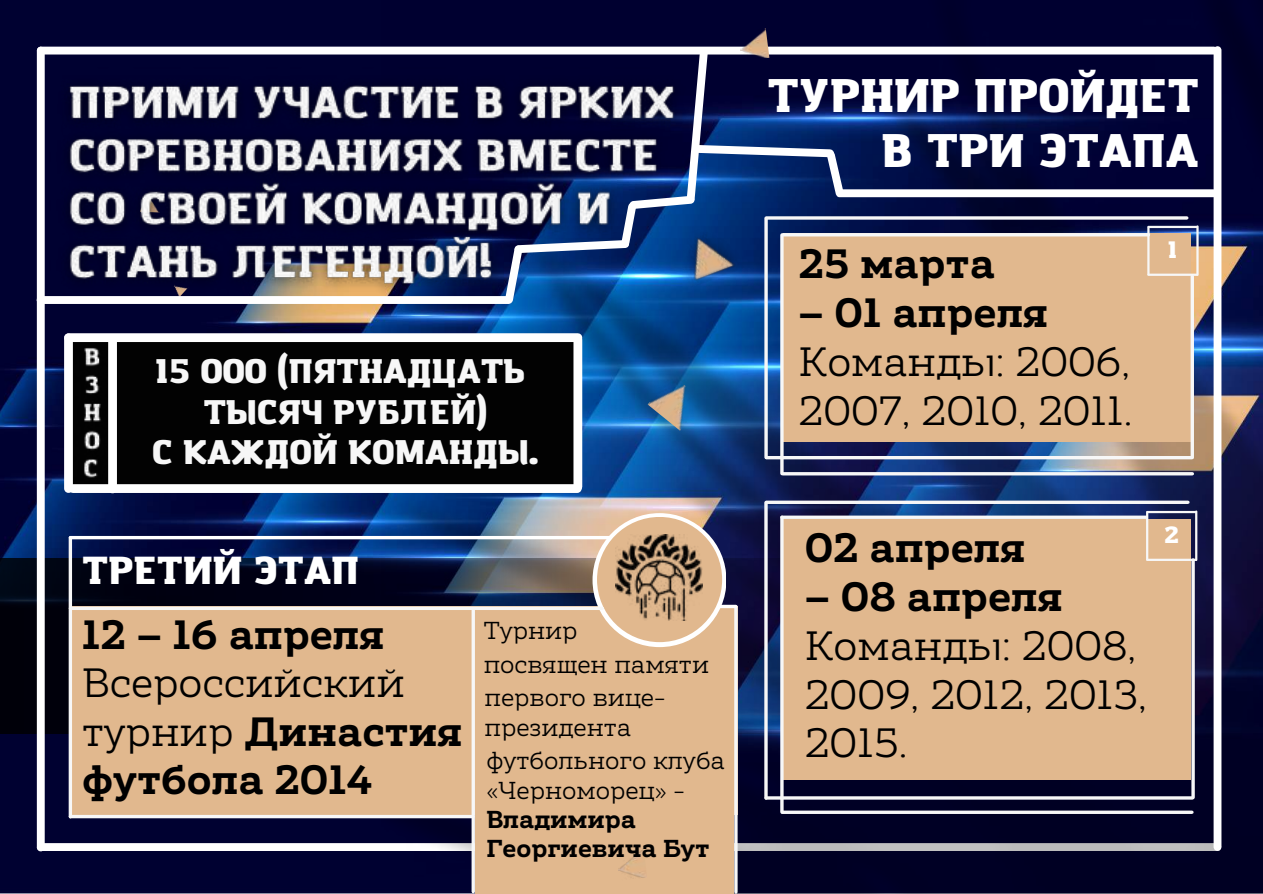
<style>
.page{position:relative;width:1263px;height:894px;background:#fff}
.page>*{position:absolute;margin:0;border:0;box-sizing:border-box;transform-origin:0 0}
.t1{font:900 46.35px/55.1px "Amazing Grotesk";color:#fff;text-align:right}
.t2{font:40.8px/48.8px "Amazing Slab";color:#000}
.t3{font:700 40.8px "Amazing Slab";color:#000}
.t4{font:900 38.4px "Amazing Grotesk";color:#fff}
.t5{font:900 33.6px/40.2px "Amazing Grotesk";color:#f7f7f7;text-align:center}
.t6{font:24.45px/33.8px "Amazing Slab";color:#000}
.t7{font:700 24.45px/29.2px "Amazing Slab";color:#000}
.t8{font:900 23.4px "Amazing Grotesk";color:#fff}
.s1{font-weight:700}
</style>
<div class="page">
<img style="left:0;top:0;width:382px;height:893px">
<img style="left:0;top:558px;width:382px;height:175px">
<svg style="left:41px;top:842px;width:341px;height:8px"></svg>
<img style="left:382px;top:0;width:881px;height:893px">
<div style="left:475px;top:774px;width:258px;height:119px;background:#e1b88e"></div>
<div style="left:1213px;top:50px;width:8px;height:796px;background:#fff"></div>
<div style="left:41px;top:47px;width:1173px;height:7px;background:#fff"></div>
<div style="left:37px;top:51px;width:8px;height:796px;background:#fff"></div>
<img style="left:648px;top:374px;width:56px;height:56px">
<div style="left:784px;top:233px;width:407px;height:209px;background:#e1b88e"></div>
<img style="left:738px;top:28px;width:31px;height:14px">
<img style="left:618px;top:848px;width:27px;height:30px">
<img style="left:49px;top:67px;width:451px;height:241px">
<div style="left:41px;top:296px;width:467px;height:8px;background:#fff"></div>
<div style="left:841px;top:189px;width:372px;height:8px;background:#fff"></div>
<svg style="left:1190px;top:276px;width:4px;height:181px"></svg>
<div style="left:784px;top:518px;width:407px;height:261px;background:#e1b88e"></div>
<hr style="left:766px;top:456px;width:426px;height:3px;background:#f7f7f7">
<svg style="left:766px;top:500px;width:422px;height:4px"></svg>
<hr style="left:766px;top:216px;width:421px;height:3px;background:#f7f7f7">
<svg style="left:764px;top:308px;width:4px;height:149px"></svg>
<svg style="left:764px;top:503px;width:4px;height:294px"></svg>
<hr style="left:766px;top:796px;width:426px;height:3px;background:#f7f7f7">
<svg style="left:782px;top:515px;width:364px;height:4px"></svg>
<svg style="left:780px;top:517px;width:4px;height:294px"></svg>
<hr style="left:782px;top:810px;width:410px;height:3px;background:#f7f7f7">
<hr style="left:783px;top:472px;width:409px;height:3px;background:#f7f7f7">
<hr style="left:783px;top:233px;width:365px;height:3px;background:#f7f7f7">
<svg style="left:780px;top:308px;width:4px;height:165px"></svg>
<hr style="left:1147px;top:511px;width:48px;height:2px;background:#f7f7f7">
<hr style="left:1195px;top:511px;width:2px;height:48px;background:#f7f7f7">
<hr style="left:1146px;top:513px;width:2px;height:46px;background:#f7f7f7">
<hr style="left:1147px;top:558px;width:48px;height:2px;background:#f7f7f7">
<hr style="left:1148px;top:226px;width:49px;height:2px;background:#f7f7f7">
<hr style="left:1196px;top:226px;width:3px;height:49px;background:#f7f7f7">
<hr style="left:1147px;top:228px;width:2px;height:46px;background:#f7f7f7">
<hr style="left:1148px;top:273px;width:49px;height:3px;background:#f7f7f7">
<svg style="left:1191px;top:560px;width:4px;height:237px"></svg>
<div style="left:69px;top:606px;width:668px;height:209px;background:#e1b88e"></div>
<svg style="left:592px;top:513px;width:134px;height:134px"></svg>
<div style="left:597px;top:517px;width:125px;height:125px;background:#e1b88e;border-radius:50%"></div>
<img style="left:615px;top:534px;width:87px;height:86px">
<div style="left:66px;top:335px;width:512px;height:156px;background:#020202"></div>
<img style="left:72px;top:348px;width:29px;height:145px">
<div style="left:64px;top:338px;width:9px;height:150px;background:#fff"></div>
<div style="left:73px;top:484px;width:504px;height:9px;background:#fff"></div>
<div style="left:69px;top:333px;width:509px;height:9px;background:#fff"></div>
<div style="left:573px;top:340px;width:9px;height:146px;background:#fff"></div>
<div style="left:108px;top:338px;width:9px;height:151px;background:#fff"></div>
<svg style="left:70px;top:814px;width:402px;height:4px"></svg>
<svg style="left:72px;top:606px;width:530px;height:4px;background:#f3ece6"></svg>
<hr style="left:69px;top:537px;width:3px;height:279px;background:#f7f7f7">
<svg style="left:734px;top:607px;width:4px;height:284px"></svg>
<svg style="left:719px;top:604px;width:17px;height:4px"></svg>
<hr style="left:472px;top:610px;width:3px;height:281px;background:#f7f7f7">
<svg style="left:500px;top:42px;width:349px;height:266px"></svg>
<hr style="left:70px;top:536px;width:540px;height:3px;background:#fff">
<p class="t5" style="left:152px;top:354px;width:388px">15 000 (ПЯТНАДЦАТЬ<br>ТЫСЯЧ РУБЛЕЙ)<br>С КАЖДОЙ КОМАНДЫ.</p>
<p class="t4" style="left:82px;top:554px;width:279px">ТРЕТИЙ ЭТАП</p>
<p class="t3" style="left:82px;top:608px;width:304px">12 – 16 апреля</p>
<p class="t2" style="left:82px;top:658px;width:381px;line-height:48.3px">Всероссийский турнир <span class="s1">Династия футбола 2014</span></p>
<p class="t6" style="left:484px;top:613px;width:227px">Турнир<br>посвящен памяти первого вице-</p>
<p class="t6" style="left:485px;top:710px;width:242px">президента футбольного клуба</p>
<p class="t6" style="left:486px;top:773px;width:200px">«Черноморец» -</p>
<p class="t7" style="left:486px;top:804px;width:225px">Владимира<br>Георгиевича Бут</p>
<p class="t1" style="left:768px;top:71px;width:433px">ТУРНИР ПРОЙДЕТ<br>В ТРИ ЭТАПА</p>
<p class="t3" style="left:798px;top:238px;width:198px">25 марта</p>
<p class="t3" style="left:798px;top:287px;width:251px">– 01 апреля</p>
<p class="t2" style="left:798px;top:337px;width:335px">Команды: 2006,<br>2007, 2010, 2011.</p>
<p class="t8" style="left:1168px;top:240px;width:11px">1</p>
<p class="t3" style="left:805px;top:522px;width:222px">02 апреля</p>
<p class="t3" style="left:805px;top:571px;width:259px">– 08 апреля</p>
<p class="t2" style="left:805px;top:620px;width:344px">Команды: 2008,<br>2009, 2012, 2013,<br>2015.</p>
<p class="t8" style="left:1163px;top:525px;width:18px">2</p>
</div>
